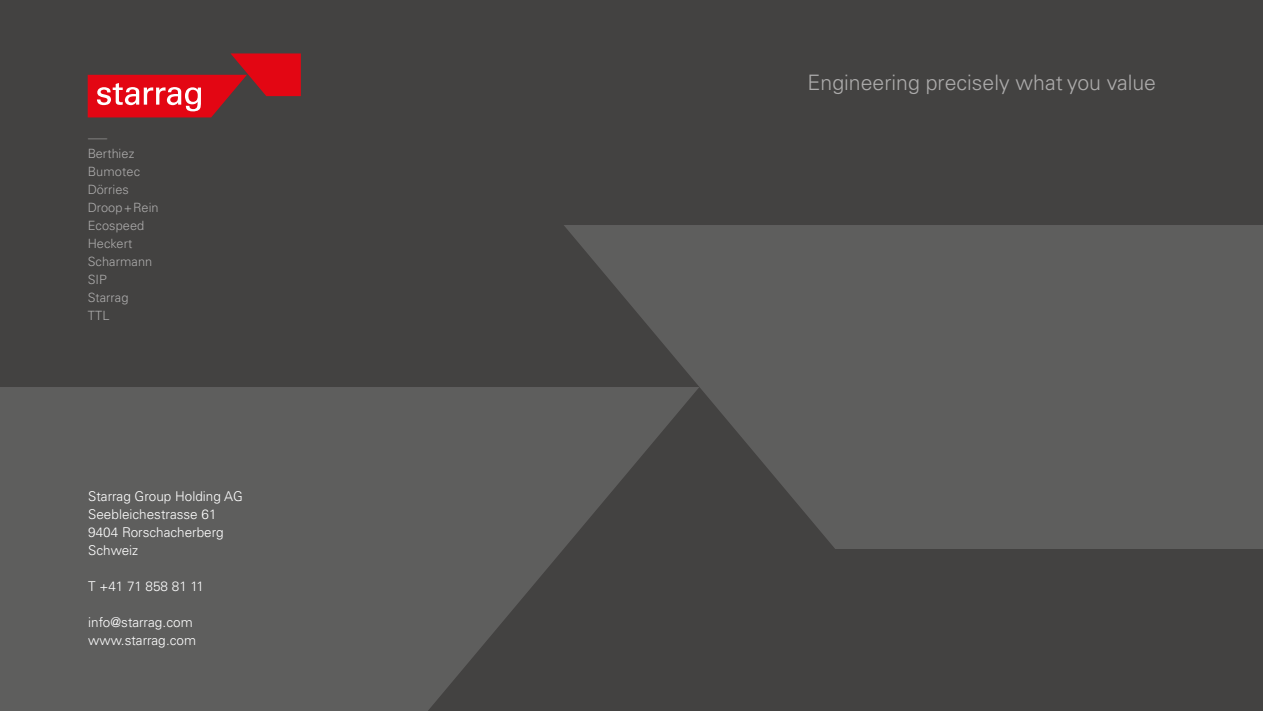
<style>
.page{position:relative;width:1263px;height:711px;background:#fff}
.page>*{position:absolute;margin:0;border:0;box-sizing:border-box;transform-origin:0 0}
.t1{font:300 21.3px "Univers LT Pro 45";color:#acabab}
.t2{font:300 13.5px/18px "Univers LT Pro 45";color:#fff}
.t3{font:300 12.75px/18px "Univers LT Pro 45";letter-spacing:.01em;color:#acabab}
.t4{font:300 9.6px "Univers LT Pro 45";color:#acabab;scale:4 1}
</style>
<div class="page">
<div style="left:0;top:0;width:1263px;height:710px;background:#434241"></div>
<div style="left:0;top:387px;width:564px;height:323px;background:#5e5e5d"></div>
<svg style="left:564px;top:225px;width:699px;height:324px;background:#5a5958"></svg>
<svg style="left:88px;top:53px;width:213px;height:64px"></svg>
<p class="t4" style="left:88px;top:128px;width:6px">_</p>
<p class="t3" style="left:88px;top:144px;width:72px">Berthiez<br>Bumotec<br>Dörries<br>Droop + Rein<br>Ecospeed<br>Heckert<br>Scharmann<br>SIP<br>Starrag<br>TTL</p>
<p class="t2" style="left:88px;top:486px;width:156px">Starrag Group Holding AG<br>Seebleichestrasse 61<br>9404 Rorschacherberg<br>Schweiz</p>
<p class="t2" style="left:88px;top:576px;width:117px">T +41 71 858 81 11</p>
<p class="t2" style="left:88px;top:612px;width:109px">info@starrag.com www.starrag.com</p>
<h1 class="t1" style="left:807px;top:69px;width:350px">Engineering precisely what you value</h1>
</div>
